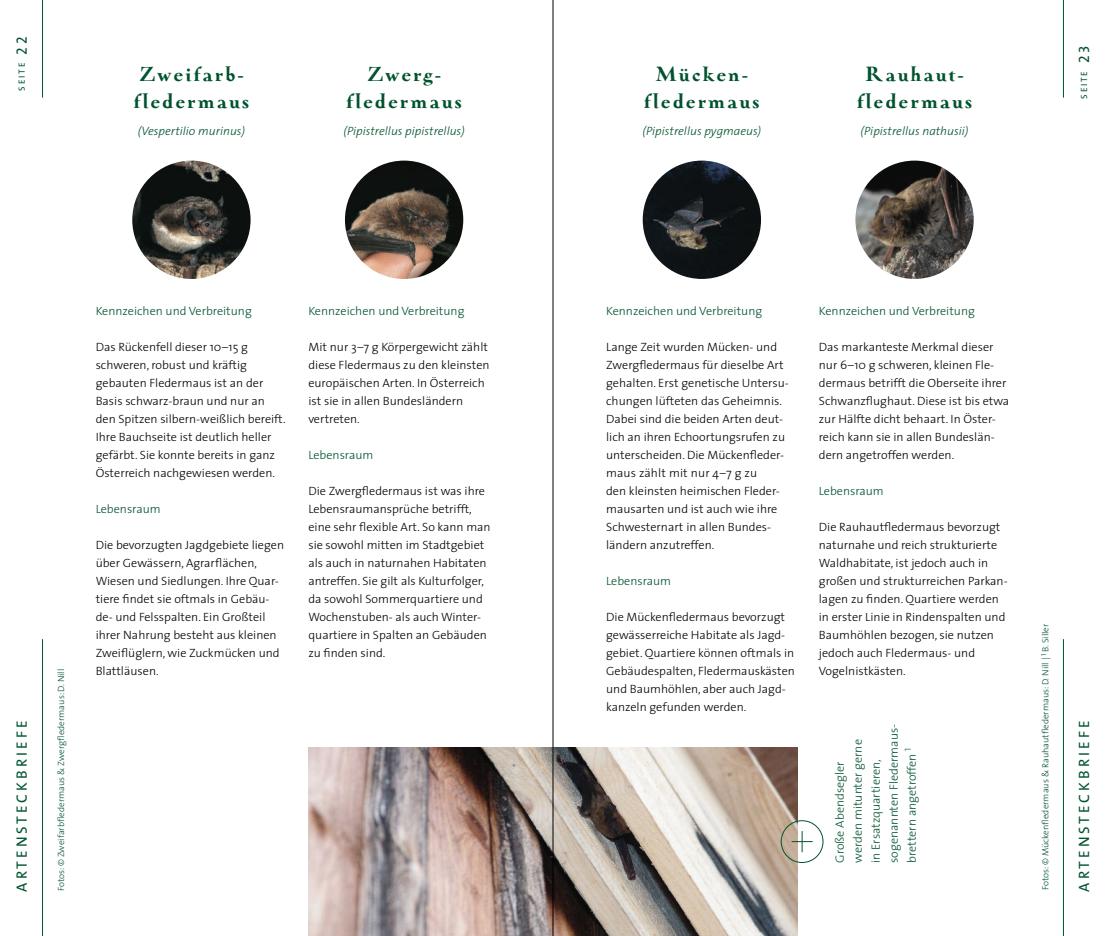
<style>
.page{position:relative;width:1106px;height:936px;background:#fff}
.page>*{position:absolute;margin:0;border:0;box-sizing:border-box;transform-origin:0 0}
.t1{font:900 19.5px/27px "Oneleigh OTW03";letter-spacing:.1em;color:#00532e;text-align:center}
.t2{font:15px "The Sans";letter-spacing:.2em;color:#00532e}
.t3{font:300 12px/18px "The Sans";color:#000}
.t4{font:300 12px/18px "The Sans";color:#00532e}
.t5{font:italic 300 12px "The Sans";color:#00532e}
.t6{font:300 9px "The Sans";color:#00532e}
.t7{font:9px "The Sans Caps";letter-spacing:.195em;color:#00532e}
.s1{font-size:15px}
</style>
<div class="page">
<hr style="left:1063px;top:0;width:1px;height:98px;background:#00532e">
<hr style="left:42px;top:0;width:1px;height:98px;background:#00532e">
<hr style="left:1063px;top:639px;width:1px;height:296px;background:#00532e">
<hr style="left:42px;top:639px;width:1px;height:296px;background:#00532e">
<img style="left:132px;top:161px;width:118px;height:118px;border-radius:59px">
<img style="left:345px;top:161px;width:118px;height:118px;border-radius:59px">
<img style="left:642px;top:161px;width:119px;height:118px;border-radius:59px">
<img style="left:855px;top:161px;width:118px;height:118px;border-radius:59px">
<img style="left:308px;top:747px;width:489px;height:188px">
<div style="left:781px;top:820px;width:42px;height:42px;border:1px solid #00532e;border-radius:50%"></div>
<svg style="left:792px;top:831px;width:20px;height:20px"></svg>
<hr style="left:553px;top:0;width:1px;height:935px;background:#000">
<p class="t7" style="left:16px;top:90px;width:55px;rotate:-90deg">SEITE <span class="s1">22</span></p>
<h1 class="t1" style="left:133px;top:60px;width:117px;text-align:left">Zweifarb&shy;fledermaus</h1>
<p class="t5" style="left:138px;top:126px;width:109px">(Vespertilio murinus)</p>
<h1 class="t1" style="left:346px;top:60px;width:117px">Zwerg&shy;fledermaus</h1>
<p class="t5" style="left:343px;top:126px;width:123px">(Pipistrellus pipistrellus)</p>
<h1 class="t1" style="left:644px;top:60px;width:117px">Mücken&shy;fledermaus</h1>
<p class="t5" style="left:642px;top:126px;width:120px">(Pipistrellus pygmaeus)</p>
<h1 class="t1" style="left:856px;top:60px;width:117px">Rauhaut&shy;fledermaus</h1>
<p class="t5" style="left:860px;top:126px;width:109px">(Pipistrellus nathusii)</p>
<p class="t7" style="left:1078px;top:99px;width:55px;rotate:-90deg">SEITE <span class="s1">23</span></p>
<p class="t4" style="left:96px;top:303px;width:158px">Kennzeichen und Verbreitung</p>
<p class="t3" style="left:96px;top:339px;width:191px">Das Rückenfell dieser 10–15 g schweren, robust und kräftig gebauten Fledermaus ist an der Basis schwarz-braun und nur an den Spitzen silbern-weißlich bereift.<br>Ihre Bauchseite ist deutlich heller gefärbt. Sie konnte bereits in ganz Österreich nachgewiesen werden.</p>
<p class="t4" style="left:96px;top:501px;width:66px">Lebensraum</p>
<p class="t3" style="left:96px;top:537px;width:190px">Die bevorzugten Jagdgebiete liegen über Gewässern, Agrarflächen,<br>Wiesen und Siedlungen. Ihre Quar&shy;tiere findet sie oftmals in Gebäu&shy;de- und Felsspalten. Ein Großteil ihrer Nahrung besteht aus kleinen<br>Zweiflüglern, wie Zuckmücken und<br>Blattläusen.</p>
<p class="t4" style="left:308px;top:303px;width:158px">Kennzeichen und Verbreitung</p>
<p class="t3" style="left:308px;top:339px;width:183px">Mit nur 3–7 g Körpergewicht zählt diese Fledermaus zu den kleinsten europäischen Arten. In Österreich ist sie in allen Bundesländern vertreten.</p>
<p class="t4" style="left:308px;top:447px;width:66px">Lebensraum</p>
<p class="t3" style="left:308px;top:483px;width:184px">Die Zwergfledermaus ist was ihre<br>Lebensraumansprüche betrifft, eine sehr flexible Art. So kann man sie sowohl mitten im Stadtgebiet als auch in naturnahen Habitaten antreffen. Sie gilt als Kulturfolger, da sowohl Sommerquartiere und<br>Wochenstuben- als auch Winter&shy;quartiere in Spalten an Gebäuden zu finden sind.</p>
<p class="t4" style="left:606px;top:303px;width:158px">Kennzeichen und Verbreitung</p>
<p class="t3" style="left:606px;top:339px;width:184px">Lange Zeit wurden Mücken- und<br>Zwergfledermaus für dieselbe Art gehalten. Erst genetische Untersu&shy;chungen lüfteten das Geheimnis.<br>Dabei sind die beiden Arten deut&shy;lich an ihren Echoortungsrufen zu unterscheiden. Die Mückenfleder&shy;maus zählt mit nur 4–7 g zu<br>den kleinsten heimischen Fleder&shy;mausarten und ist auch wie ihre<br>Schwesternart in allen Bundes&shy;ländern anzutreffen.</p>
<p class="t4" style="left:606px;top:573px;width:66px">Lebensraum</p>
<p class="t3" style="left:606px;top:609px;width:190px">Die Mückenfledermaus bevorzugt gewässerreiche Habitate als Jagd&shy;gebiet. Quartiere können oftmals in Gebäudespalten, Fledermauskästen und Baumhöhlen, aber auch Jagd&shy;kanzeln gefunden werden.</p>
<p class="t4" style="left:819px;top:303px;width:158px">Kennzeichen und Verbreitung</p>
<p class="t3" style="left:819px;top:339px;width:192px">Das markanteste Merkmal dieser nur 6–10 g schweren, kleinen Fle&shy;dermaus betrifft die Oberseite ihrer Schwanzflughaut. Diese ist bis etwa zur Hälfte dicht behaart. In Öster&shy;reich kann sie in allen Bundeslän&shy;dern angetroffen werden.</p>
<p class="t4" style="left:819px;top:483px;width:66px">Lebensraum</p>
<p class="t3" style="left:819px;top:519px;width:190px">Die Rauhautfledermaus bevorzugt naturnahe und reich strukturierte<br>Waldhabitate, ist jedoch auch in großen und strukturreichen Parkan&shy;lagen zu finden. Quartiere werden in erster Linie in Rindenspalten und<br>Baumhöhlen bezogen, sie nutzen jedoch auch Fledermaus- und<br>Vogelnistkästen.</p>
<p class="t6" style="left:1041px;top:890px;width:268px;rotate:-90deg">Fotos: © Mückenfledermaus &amp; Rauhautfledermaus: D. Nill | <sup>1</sup> B. Siller</p>
<p class="t6" style="left:57px;top:891px;width:224px;rotate:-90deg">Fotos: © Zweifarbfledermaus &amp; Zwergfledermaus: D. Nill</p>
<p class="t2" style="left:16px;top:891px;width:173px;rotate:-90deg">ARTENSTECKBRIEFE</p>
<p class="t2" style="left:1078px;top:891px;width:173px;rotate:-90deg">ARTENSTECKBRIEFE</p>
<p class="t4" style="left:831px;top:862px;width:140px;rotate:-90deg">Große Abendsegler werden mitunter gerne<br>in Ersatzquartieren, sogenannten Fledermaus&shy;brettern angetroffen <sup>1</sup></p>
</div>
